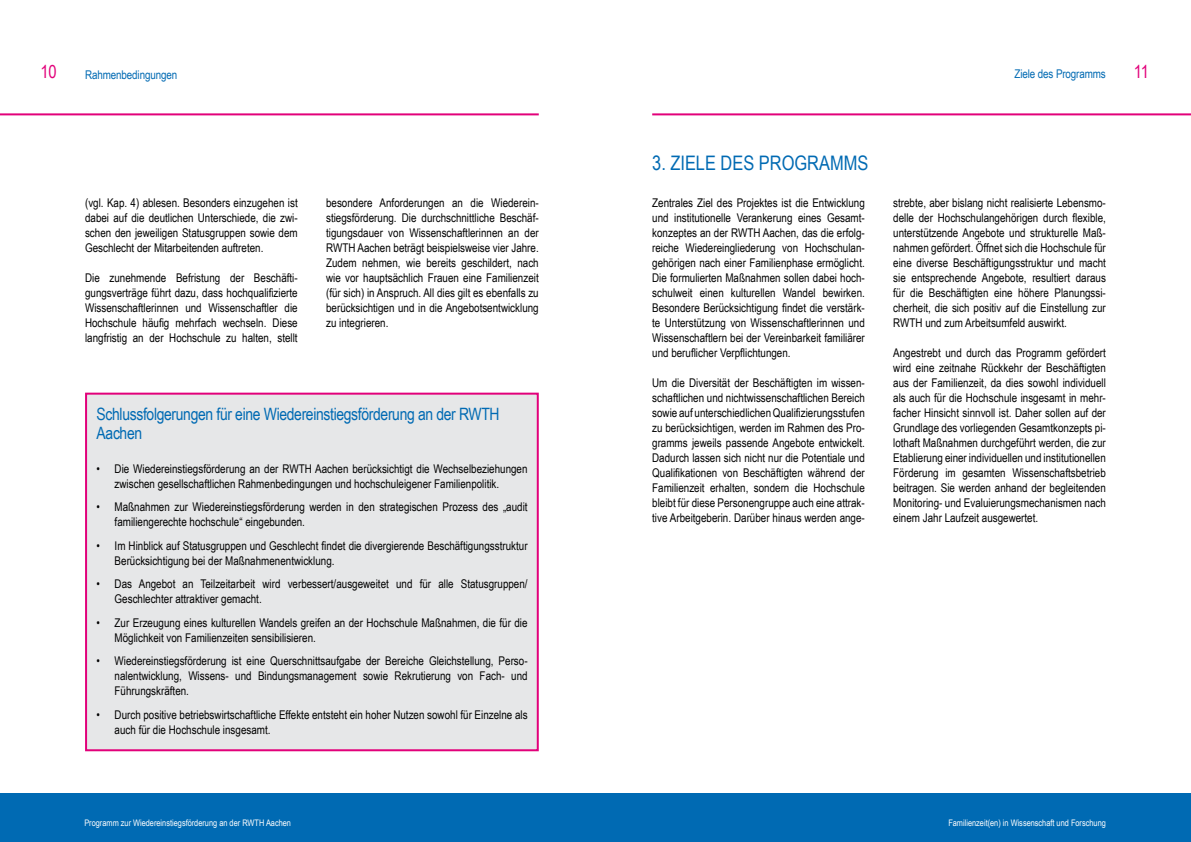
<style>
.page{position:relative;width:1191px;height:842px;background:#fff}
.page>*{position:absolute;margin:0;border:0;box-sizing:border-box;transform-origin:0 0}
.t1{font:20px "Arial Narrow";color:#006ab3}
.t2{font:18px "Arial Narrow";color:#e2007a}
.t3{font:17px/19px "Arial Narrow";letter-spacing:-.02em;color:#006ab3}
.t4{font:12px/15px "Arial Narrow";color:#000;text-align:justify}
.t5{font:12px "Arial Narrow";letter-spacing:-.01em;color:#006ab3}
.t6{font:9px "Arial Narrow";color:#fff}
</style>
<div class="page">
<div style="left:0;top:794px;width:614px;height:48px;background:#006ab3"></div>
<hr style="left:0;top:113px;width:539px;height:2px;background:#e2007a">
<div style="left:580px;top:794px;width:611px;height:48px;background:#006ab3"></div>
<hr style="left:652px;top:113px;width:539px;height:2px;background:#e2007a">
<div style="left:85px;top:393px;width:454px;height:358px;background:#e6e7e8;border:2px solid #e2007a"></div>
<h2 class="t2" style="left:40px;top:59px;width:18px">10</h2>
<p class="t5" style="left:85px;top:65px;width:94px">Rahmenbedingungen</p>
<p class="t4" style="left:85px;top:195px;width:214px">(vgl. Kap. 4) ablesen. Besonders einzugehen ist dabei auf die deutlichen Unterschiede, die zwi&shy;schen den jeweiligen Statusgruppen sowie dem Geschlecht der Mitarbeitenden auftreten.</p>
<p class="t4" style="left:85px;top:270px;width:214px">Die zunehmende Befristung der Beschäfti&shy;gungsverträge führt dazu, dass hochqualifizierte Wissenschaftlerinnen und Wissenschaftler die Hochschule häufig mehrfach wechseln. Diese langfristig an der Hochschule zu halten, stellt</p>
<p class="t4" style="left:326px;top:195px;width:214px">besondere Anforderungen an die Wiederein&shy;stiegsförderung. Die durchschnittliche Beschäf&shy;tigungsdauer von Wissenschaftlerinnen an der RWTH Aachen beträgt beispielsweise vier Jahre.<br>Zudem nehmen, wie bereits geschildert, nach wie vor hauptsächlich Frauen eine Familienzeit (für sich) in Anspruch. All dies gilt es ebenfalls zu berücksichtigen und in die Angebotsentwicklung zu integrieren.</p>
<h3 class="t3" style="left:97px;top:404px;width:404px">Schlussfolgerungen für eine Wiedereinstiegsförderung an der RWTH<br>Aachen</h3>
<p class="t4" style="left:115px;top:461px;width:414px;text-indent:-18px">• Die Wiedereinstiegsförderung an der RWTH Aachen berücksichtigt die Wechselbeziehungen zwischen gesellschaftlichen Rahmenbedingungen und hochschuleigener Familienpolitik.</p>
<p class="t4" style="left:115px;top:499px;width:414px;text-indent:-18px">• Maßnahmen zur Wiedereinstiegsförderung werden in den strategischen Prozess des „audit familiengerechte hochschule“ eingebunden.</p>
<p class="t4" style="left:115px;top:538px;width:414px;text-indent:-18px">• Im Hinblick auf Statusgruppen und Geschlecht findet die divergierende Beschäftigungsstruktur<br>Berücksichtigung bei der Maßnahmenentwicklung.</p>
<p class="t4" style="left:115px;top:576px;width:414px;text-indent:-18px">• Das Angebot an Teilzeitarbeit wird verbessert/ausgeweitet und für alle Statusgruppen/<br>Geschlechter attraktiver gemacht.</p>
<p class="t4" style="left:115px;top:615px;width:414px;text-indent:-18px">• Zur Erzeugung eines kulturellen Wandels greifen an der Hochschule Maßnahmen, die für die<br>Möglichkeit von Familienzeiten sensibilisieren.</p>
<p class="t4" style="left:115px;top:653px;width:414px;text-indent:-18px">• Wiedereinstiegsförderung ist eine Querschnittsaufgabe der Bereiche Gleichstellung, Perso&shy;nalentwicklung, Wissens- und Bindungsmanagement sowie Rekrutierung von Fach- und Führungskräften.</p>
<p class="t4" style="left:115px;top:707px;width:414px;text-indent:-18px">• Durch positive betriebswirtschaftliche Effekte entsteht ein hoher Nutzen sowohl für Einzelne als auch für die Hochschule insgesamt.</p>
<p class="t6" style="left:84px;top:816px;width:208px">Programm zur Wiedereinstiegsförderung an der RWTH Aachen</p>
<p class="t5" style="left:1014px;top:65px;width:93px">Ziele des Programms</p>
<h2 class="t2" style="left:1133px;top:59px;width:17px">11</h2>
<h1 class="t1" style="left:652px;top:148px;width:218px">3. ZIELE DES PROGRAMMS</h1>
<p class="t4" style="left:652px;top:195px;width:214px">Zentrales Ziel des Projektes ist die Entwicklung und institutionelle Verankerung eines Gesamt&shy;konzeptes an der RWTH Aachen, das die erfolg&shy;reiche Wiedereingliederung von Hochschulan&shy;gehörigen nach einer Familienphase ermöglicht.<br>Die formulierten Maßnahmen sollen dabei hoch&shy;schulweit einen kulturellen Wandel bewirken.<br>Besondere Berücksichtigung findet die verstärk&shy;te Unterstützung von Wissenschaftlerinnen und Wissenschaftlern bei der Vereinbarkeit familiärer und beruflicher Verpflichtungen.</p>
<p class="t4" style="left:652px;top:375px;width:214px">Um die Diversität der Beschäftigten im wissen&shy;schaftlichen und nichtwissenschaftlichen Bereich sowie auf unterschiedlichen Qualifizierungsstufen zu berücksichtigen, werden im Rahmen des Pro&shy;gramms jeweils passende Angebote entwickelt.<br>Dadurch lassen sich nicht nur die Potentiale und Qualifikationen von Beschäftigten während der Familienzeit erhalten, sondern die Hochschule bleibt für diese Personengruppe auch eine attrak&shy;tive Arbeitgeberin. Darüber hinaus werden ange-</p>
<p class="t4" style="left:893px;top:195px;width:214px">strebte, aber bislang nicht realisierte Lebensmo&shy;delle der Hochschulangehörigen durch flexible, unterstützende Angebote und strukturelle Maß&shy;nahmen gefördert. Öffnet sich die Hochschule für eine diverse Beschäftigungsstruktur und macht sie entsprechende Angebote, resultiert daraus für die Beschäftigten eine höhere Planungssi&shy;cherheit, die sich positiv auf die Einstellung zur RWTH und zum Arbeitsumfeld auswirkt.</p>
<p class="t4" style="left:893px;top:345px;width:214px">Angestrebt und durch das Programm gefördert wird eine zeitnahe Rückkehr der Beschäftigten aus der Familienzeit, da dies sowohl individuell als auch für die Hochschule insgesamt in mehr&shy;facher Hinsicht sinnvoll ist. Daher sollen auf der Grundlage des vorliegenden Gesamtkonzepts pi&shy;lothaft Maßnahmen durchgeführt werden, die zur Etablierung einer individuellen und institutionellen Förderung im gesamten Wissenschaftsbetrieb beitragen. Sie werden anhand der begleitenden Monitoring- und Evaluierungsmechanismen nach einem Jahr Laufzeit ausgewertet.</p>
<p class="t6" style="left:948px;top:816px;width:159px">Familienzeit(en) in Wissenschaft und Forschung</p>
</div>
